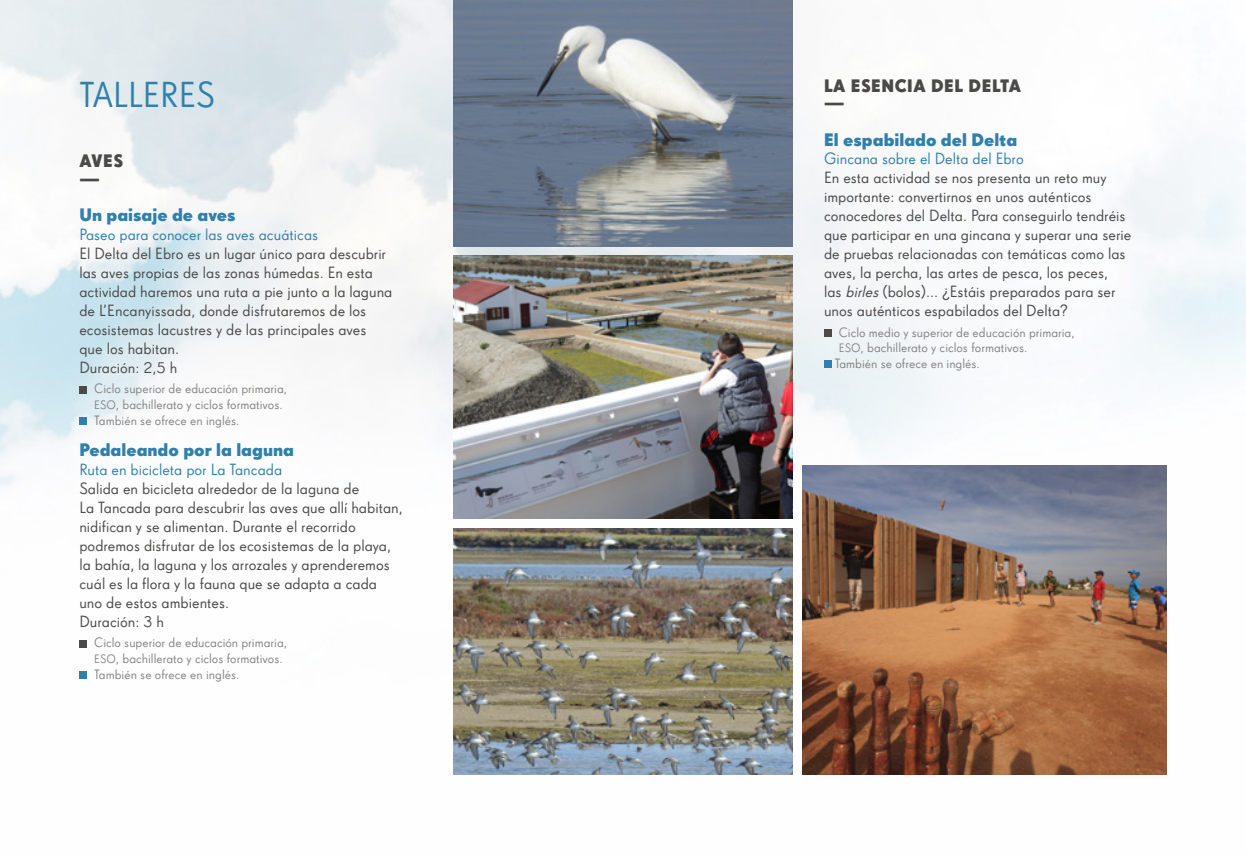
<style>
.page{position:relative;width:1246px;height:854px;background:#fff}
.page>*{position:absolute;margin:0;border:0;box-sizing:border-box;transform-origin:0 0}
.t1{font:35px "Super Grotesk A Rg LF";color:#2f80ab}
.t2{font:17.5px "Super Grotesk A Bd LF";color:#2f80ab}
.t3{font:17.5px/17.5px "Super Grotesk A Bd LF";letter-spacing:.03em;color:#4a4a49}
.t4{font:15.75px/18.9px "Super Grotesk A Rg LF";color:#4a4a49}
.t5{font:15.75px "Super Grotesk A Rg LF";color:#2f80ab}
.t6{font:13.12px/15.8px "Super Grotesk A Rg LF";color:#858584}
.t7{font:13.12px "Super Grotesk A";color:#858584}
.s1{font-size:11.9px}
.s2{font-style:italic}
</style>
<div class="page">
<img style="left:0;top:0;width:1245px;height:775px">
<img style="left:453px;top:0;width:339px;height:246px">
<img style="left:453px;top:528px;width:339px;height:246px">
<img style="left:453px;top:255px;width:339px;height:263px">
<img style="left:802px;top:465px;width:364px;height:309px">
<div style="left:79px;top:385px;width:8px;height:8px;background:#4a4a49"></div>
<div style="left:79px;top:417px;width:8px;height:7px;background:#2f80ab"></div>
<div style="left:79px;top:639px;width:8px;height:8px;background:#4a4a49"></div>
<div style="left:79px;top:671px;width:8px;height:7px;background:#2f80ab"></div>
<div style="left:823px;top:329px;width:8px;height:7px;background:#4a4a49"></div>
<div style="left:823px;top:360px;width:8px;height:8px;background:#2f80ab"></div>
<h1 class="t1" style="left:79px;top:74px;width:137px">TALLERES</h1>
<p class="t3" style="left:79px;top:152px;width:45px">AVES —</p>
<p class="t2" style="left:79px;top:204px;width:158px">Un paisaje de aves</p>
<p class="t5" style="left:79px;top:225px;width:240px">Paseo para conocer las aves acuáticas</p>
<p class="t4" style="left:79px;top:244px;width:314px">El Delta del Ebro es un lugar único para descubrir las aves propias de las zonas húmedas. En esta actividad haremos una ruta a pie junto a la laguna de L’Encanyissada, donde disfrutaremos de los ecosistemas lacustres y de las principales aves que los habitan.<br>Duración: 2,5 h</p>
<p class="t6" style="left:94px;top:380px;width:194px">Ciclo superior de educación primaria,<br><span class="s1">ESO</span>, bachillerato y ciclos formativos.</p>
<p class="t7" style="left:94px;top:412px;width:147px">También se ofrece en inglés.</p>
<p class="t2" style="left:79px;top:439px;width:216px">Pedaleando por la laguna</p>
<p class="t5" style="left:79px;top:460px;width:204px">Ruta en bicicleta por La Tancada</p>
<p class="t4" style="left:79px;top:479px;width:325px">Salida en bicicleta alrededor de la laguna de<br>La Tancada para descubrir las aves que allí habitan, nidifican y se alimentan. Durante el recorrido podremos disfrutar de los ecosistemas de la playa, la bahía, la laguna y los arrozales y aprenderemos cuál es la flora y la fauna que se adapta a cada uno de estos ambientes.<br>Duración: 3 h</p>
<p class="t6" style="left:94px;top:634px;width:194px">Ciclo superior de educación primaria,<br><span class="s1">ESO</span>, bachillerato y ciclos formativos.</p>
<p class="t7" style="left:94px;top:666px;width:147px">También se ofrece en inglés.</p>
<p class="t3" style="left:823px;top:76px;width:198px">LA ESENCIA DEL DELTA —</p>
<p class="t2" style="left:823px;top:128px;width:195px">El espabilado del Delta</p>
<p class="t5" style="left:823px;top:150px;width:201px">Gincana sobre el Delta del Ebro</p>
<p class="t4" style="left:823px;top:168px;width:309px">En esta actividad se nos presenta un reto muy importante: convertirnos en unos auténticos conocedores del Delta. Para conseguirlo tendréis que participar en una gincana y superar una serie de pruebas relacionadas con temáticas como las aves, la percha, las artes de pesca, los peces,<br>las <span class="s2">birles</span>(bolos)... ¿Estáis preparados para ser unos auténticos espabilados del Delta?</p>
<p class="t6" style="left:838px;top:324px;width:237px">Ciclo medio y superior de educación primaria,<br><span class="s1">ESO</span>, bachillerato y ciclos formativos.</p>
<p class="t7" style="left:834px;top:356px;width:147px">También se ofrece en inglés.</p>
</div>
